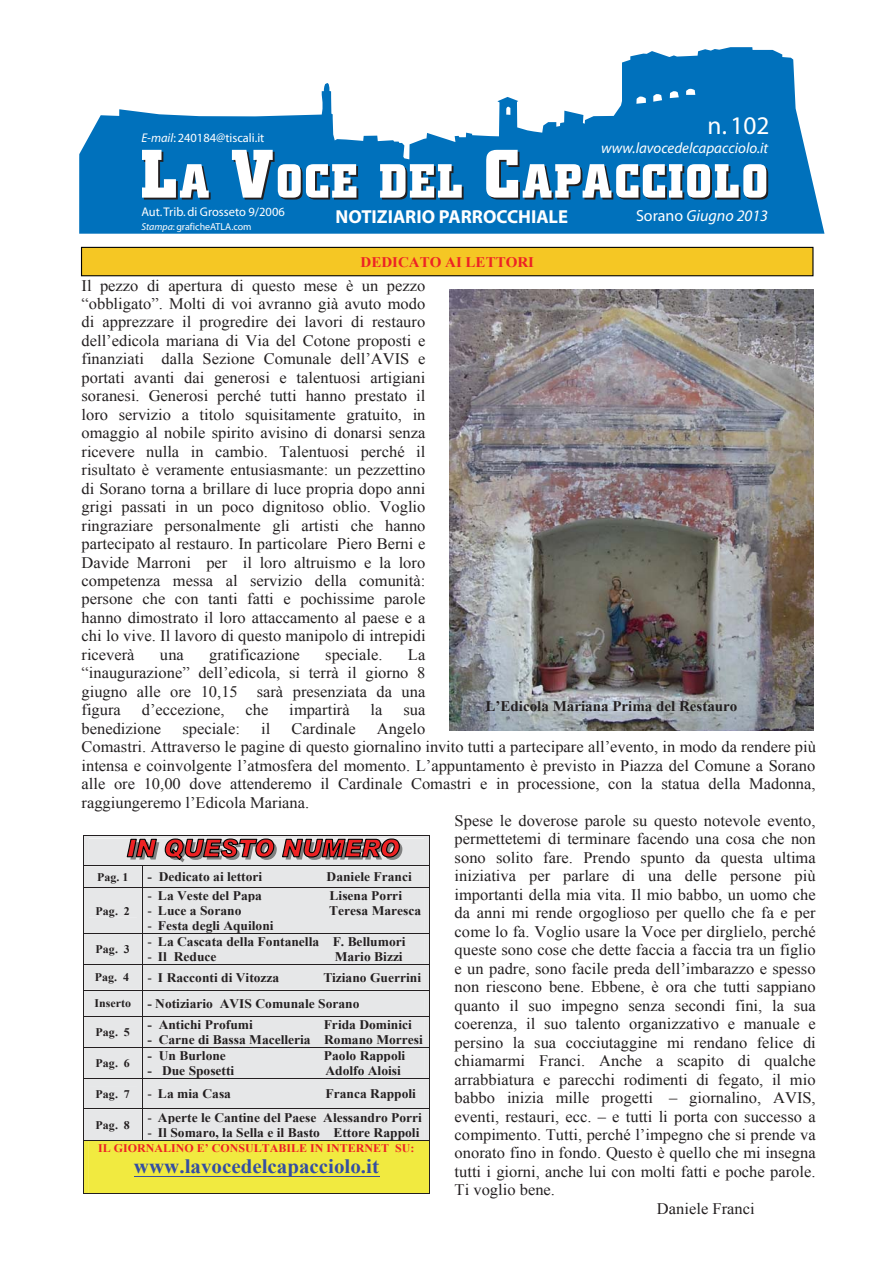
<style>
.page{position:relative;width:893px;height:1263px;background:#fff}
.page>*{position:absolute;margin:0;border:0;box-sizing:border-box;transform-origin:0 0}
.t1{font:25.5px "Myriad";color:#fff}
.t2{font:700 20.4px "Times New Roman";color:#344ea2}
.t3{font:700 18.9px "Myriad";color:#fff}
.t4{font:16.05px/18.5px "Times New Roman";color:#231f20;text-align:justify}
.t5{font:italic 16.05px "Myriad";color:#fff}
.t6{font:italic 15px "Myriad";color:#fff}
.t7{font:700 14.7px "Times New Roman";color:#231f20}
.t8{font:700 14.7px "Times New Roman";color:#ed2224}
.t9{font:700 13.2px/26px "Times New Roman";color:#231f20}
.t10{font:12.6px "Myriad";color:#fff}
.t11{font:700 11.7px "Times New Roman";color:#231f20}
.t12{font:700 11.7px "Times New Roman";color:#ed2224}
.t13{font:10.05px "Myriad";color:#fff}
.s1{font-style:italic}
.s2{font-style:normal}
.s3{font-weight:400}
.s4{font-size:11.7px}
</style>
<div class="page">
<svg style="left:79px;top:47px;width:745px;height:187px;fill:#0071bc"></svg>
<svg style="left:142px;top:150px;width:69px;height:50px"></svg>
<svg style="left:232px;top:150px;width:126px;height:50px"></svg>
<svg style="left:380px;top:164px;width:84px;height:36px"></svg>
<svg style="left:486px;top:150px;width:282px;height:50px"></svg>
<div style="left:82px;top:247px;width:731px;height:29px;background:#f5c724"></div>
<div style="left:81px;top:247px;width:732px;height:29px;border:1px solid #010202"></div>
<svg style="left:83px;top:835px;width:347px;height:359px;background:#dbd8c1"></svg>
<img style="left:450px;top:290px;width:363px;height:441px">
<p class="t10" style="left:141px;top:133px;width:125px"><span class="s1">E-mail</span>: 240184@tiscali.it</p>
<p class="t10" style="left:141px;top:207px;width:145px">Aut. Trib. di Grosseto 9/2006</p>
<p class="t13" style="left:141px;top:223px;width:112px"><span class="s1">Stampa</span>: graficheATLA.com</p>
<p class="t3" style="left:336px;top:210px;width:234px">NOTIZIARIO PARROCCHIALE</p>
<p class="t8" style="left:361px;top:254px;width:175px">DEDICATO AI LETTORI</p>
<h1 class="t1" style="left:708px;top:116px;width:63px">n. 102</h1>
<p class="t6" style="left:601px;top:143px;width:168px">www.lavocedelcapacciolo.it</p>
<p class="t5" style="left:636px;top:209px;width:134px"><span class="s2">Sorano</span> Giugno 2013</p>
<p class="t4" style="left:82px;top:276px;width:346px">Il pezzo di apertura di questo mese è un pezzo “obbligato”. Molti di voi avranno già avuto modo di apprezzare il progredire dei lavori di restauro dell’edicola mariana di Via del Cotone proposti e finanziati dalla Sezione Comunale dell’AVIS e portati avanti dai generosi e talentuosi artigiani soranesi. Generosi perché tutti hanno prestato il loro servizio a titolo squisitamente gratuito, in omaggio al nobile spirito avisino di donarsi senza ricevere nulla in cambio. Talentuosi perché il risultato è veramente entusiasmante: un pezzettino di Sorano torna a brillare di luce propria dopo anni grigi passati in un poco dignitoso oblio. Voglio ringraziare personalmente gli artisti che hanno partecipato al restauro. In particolare Piero Berni e Davide Marroni per il loro altruismo e la loro competenza messa al servizio della comunità: persone che con tanti fatti e pochissime parole hanno dimostrato il loro attaccamento al paese e a chi lo vive. Il lavoro di questo manipolo di intrepidi riceverà</p>
<p class="t4" style="left:160px;top:645px;width:25px">una</p>
<p class="t4" style="left:209px;top:645px;width:92px">gratificazione</p>
<p class="t4" style="left:325px;top:645px;width:59px">speciale.</p>
<p class="t4" style="left:82px;top:645px;width:345px;text-indent:326px">La “inaugurazione” dell’edicola, si terrà il giorno 8 giugno alle ore 10,15 sarà presenziata da una figura</p>
<p class="t7" style="left:486px;top:698px;width:253px">L’Edicola Mariana Prima del Restauro</p>
<p class="t4" style="left:142px;top:701px;width:84px">d’eccezione,</p>
<p class="t4" style="left:245px;top:701px;width:25px">che</p>
<p class="t4" style="left:289px;top:701px;width:62px">impartirà</p>
<p class="t4" style="left:371px;top:701px;width:13px">la</p>
<p class="t4" style="left:403px;top:701px;width:24px">sua</p>
<p class="t4" style="left:82px;top:719px;width:81px">benedizione</p>
<p class="t4" style="left:182px;top:719px;width:59px">speciale:</p>
<p class="t4" style="left:261px;top:719px;width:11px">il</p>
<p class="t4" style="left:292px;top:719px;width:66px">Cardinale</p>
<p class="t4" style="left:377px;top:719px;width:50px">Angelo</p>
<p class="t4" style="left:82px;top:738px;width:736px">Comastri. Attraverso le pagine di questo giornalino invito tutti a partecipare all’evento, in modo da rendere più</p>
<p class="t4" style="left:82px;top:756px;width:735px">intensa e coinvolgente l’atmosfera del momento. L’appuntamento è previsto in Piazza del Comune a Sorano</p>
<p class="t4" style="left:82px;top:774px;width:736px">alle ore 10,00 dove attenderemo il Cardinale Comastri e in processione, con la statua della Madonna,</p>
<p class="t4" style="left:82px;top:793px;width:229px">raggiungeremo l’Edicola Mariana.</p>
<p class="t4" style="left:455px;top:811px;width:362px">Spese le doverose parole su questo notevole evento,</p>
<p class="t4" style="left:455px;top:830px;width:363px">permettetemi di terminare facendo una cosa che non</p>
<p class="t4" style="left:455px;top:848px;width:363px">sono solito fare. Prendo spunto da questa ultima</p>
<p class="t4" style="left:455px;top:867px;width:362px">iniziativa per parlare di una delle persone più</p>
<p class="t4" style="left:455px;top:885px;width:363px">importanti della mia vita. Il mio babbo, un uomo che</p>
<p class="t4" style="left:455px;top:904px;width:362px">da anni mi rende orgoglioso per quello che fa e per</p>
<p class="t4" style="left:455px;top:922px;width:363px">come lo fa. Voglio usare la Voce per dirglielo, perché</p>
<p class="t4" style="left:455px;top:941px;width:362px">queste sono cose che dette faccia a faccia tra un figlio</p>
<p class="t4" style="left:455px;top:959px;width:362px">e un padre, sono facile preda dell’imbarazzo e spesso</p>
<p class="t4" style="left:455px;top:978px;width:362px">non riescono bene. Ebbene, è ora che tutti sappiano</p>
<p class="t4" style="left:455px;top:996px;width:363px">quanto il suo impegno senza secondi fini, la sua</p>
<p class="t4" style="left:455px;top:1014px;width:363px">coerenza, il suo talento organizzativo e manuale e</p>
<p class="t4" style="left:455px;top:1033px;width:363px">persino la sua cocciutaggine mi rendano felice di</p>
<p class="t4" style="left:455px;top:1051px;width:362px">chiamarmi Franci. Anche a scapito di qualche</p>
<p class="t4" style="left:455px;top:1070px;width:362px">arrabbiatura e parecchi rodimenti di fegato, il mio</p>
<p class="t4" style="left:455px;top:1088px;width:363px">babbo inizia mille progetti – giornalino, AVIS,</p>
<p class="t4" style="left:455px;top:1107px;width:363px">eventi, restauri, ecc. – e tutti li porta con successo a</p>
<p class="t4" style="left:455px;top:1125px;width:363px">compimento. Tutti, perché l’impegno che si prende va</p>
<p class="t4" style="left:455px;top:1144px;width:363px">onorato fino in fondo. Questo è quello che mi insegna</p>
<p class="t4" style="left:455px;top:1162px;width:362px">tutti i giorni, anche lui con molti fatti e poche parole.</p>
<p class="t4" style="left:455px;top:1181px;width:102px">Ti voglio bene.</p>
<p class="t4" style="left:657px;top:1199px;width:99px">Daniele Franci</p>
<p class="t11" style="left:97px;top:870px;width:33px">Pag. 1</p>
<p class="t9" style="left:147px;top:864px;width:117px">- Dedicato ai lettori</p>
<p class="t9" style="left:326px;top:864px;width:87px">Daniele Franci</p>
<p class="t11" style="left:96px;top:904px;width:36px">Pag. 2</p>
<p class="t9" style="left:147px;top:883px;width:116px"><span class="s3">-</span> La Veste del Papa</p>
<p class="t9" style="left:330px;top:883px;width:74px">Lisena Porri</p>
<p class="t9" style="left:147px;top:898px;width:96px"><span class="s3">-</span> Luce a Sorano</p>
<p class="t9" style="left:329px;top:898px;width:94px">Teresa Maresca</p>
<p class="t9" style="left:147px;top:913px;width:128px"><span class="s3">-</span> Festa degli Aquiloni</p>
<p class="t9" style="left:147px;top:929px;width:260px"><span class="s3">-</span> La Cascata della Fontanella F. Bellumori</p>
<p class="t9" style="left:147px;top:944px;width:71px"><span class="s3">-</span> Il Reduce</p>
<p class="t9" style="left:335px;top:944px;width:69px">Mario Bizzi</p>
<p class="t11" style="left:96px;top:943px;width:36px">Pag. 3</p>
<p class="t9" style="left:94px;top:964px;width:328px;text-indent:229px">Tiziano Guerrini<br><span class="s4">Inserto</span> - Notiziario AVIS Comunale Sorano</p>
<p class="t11" style="left:96px;top:1026px;width:36px">Pag. 5</p>
<p class="t11" style="left:95px;top:971px;width:36px">Pag. 4</p>
<p class="t9" style="left:147px;top:964px;width:133px"><span class="s3">-</span> I Racconti di Vitozza</p>
<p class="t9" style="left:147px;top:1012px;width:107px">- Antichi Profumi</p>
<p class="t9" style="left:324px;top:1012px;width:90px">Frida Dominici</p>
<p class="t9" style="left:147px;top:1027px;width:277px">- Carne di Bassa Macelleria Romano Morresi</p>
<p class="t9" style="left:147px;top:1043px;width:80px">- Un Burlone</p>
<p class="t9" style="left:324px;top:1043px;width:83px">Paolo Rappoli</p>
<p class="t9" style="left:147px;top:1058px;width:88px">- Due Sposetti</p>
<p class="t9" style="left:325px;top:1058px;width:77px">Adolfo Aloisi</p>
<p class="t11" style="left:96px;top:1057px;width:36px">Pag. 6</p>
<p class="t11" style="left:96px;top:1087px;width:36px">Pag. 7</p>
<p class="t9" style="left:147px;top:1081px;width:85px"><span class="s3">-</span> La mia Casa</p>
<p class="t9" style="left:325px;top:1081px;width:92px">Franca Rappoli</p>
<p class="t11" style="left:96px;top:1118px;width:36px">Pag. 8</p>
<p class="t9" style="left:147px;top:1104px;width:276px"><span class="s3">-</span> Aperte le Cantine del Paese Alessandro Porri</p>
<p class="t9" style="left:147px;top:1120px;width:274px"><span class="s3">-</span> Il Somaro, la Sella e il Basto Ettore Rappoli</p>
<p class="t12" style="left:98px;top:1141px;width:318px">IL GIORNALINO E’ CONSULTABILE IN INTERNET SU:</p>
<p class="t2" style="left:134px;top:1155px;width:247px">www.lavocedelcapacciolo.it</p>
</div>
